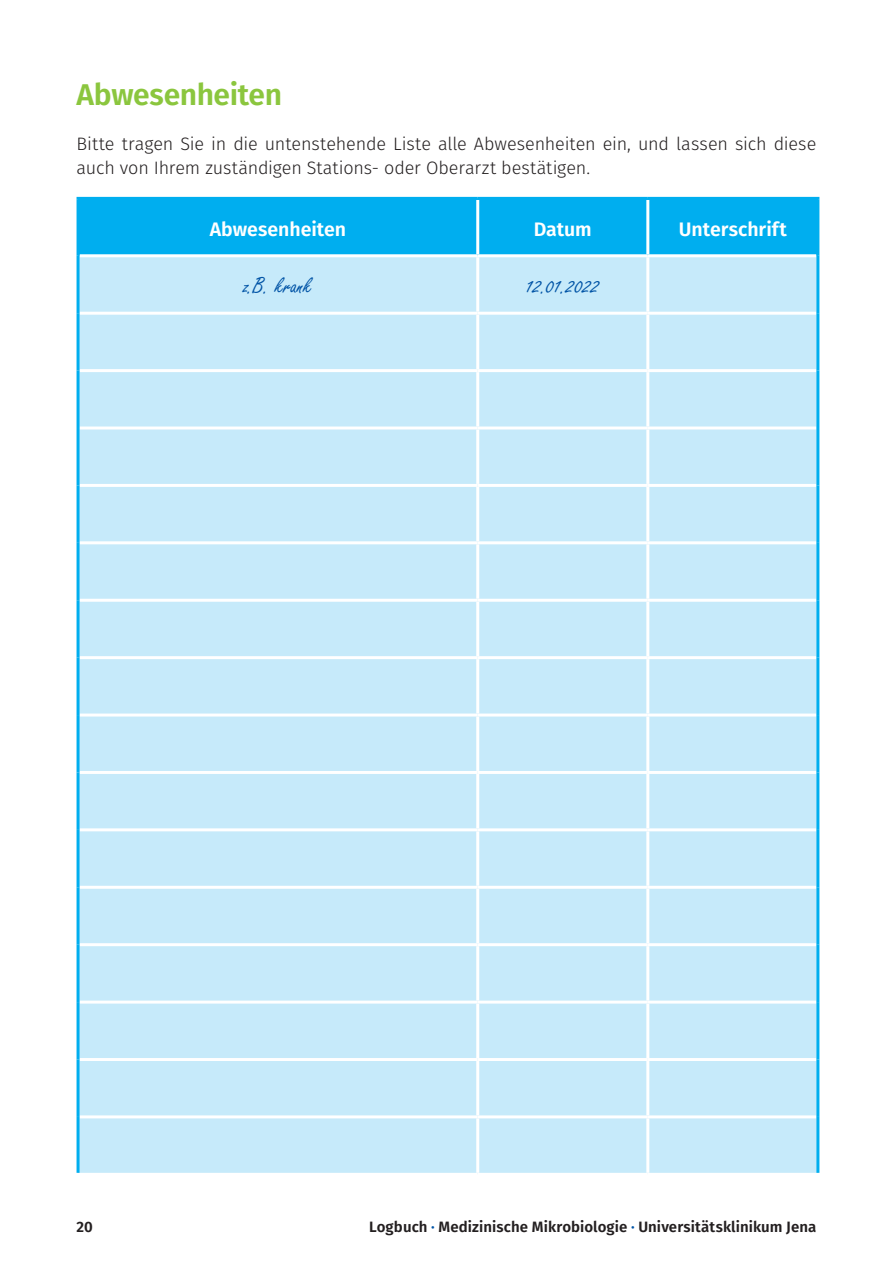
<style>
.page{position:relative;width:893px;height:1263px;background:#fff}
.page>*{position:absolute;margin:0;border:0;box-sizing:border-box;transform-origin:0 0}
.t1{font:600 30px "Fira Sans";letter-spacing:-.015em;color:#8bc63e}
.t2{font:24px "Freestyle Script";letter-spacing:.005em;color:#0154a6}
.t3{font:600 19.5px "Fira Sans";color:#fff}
.t4{font:300 18px/24px "Fira Sans";letter-spacing:-.01em;color:#231f20}
.t5{font:600 15px "Fira Sans";letter-spacing:.005em;color:#231f20}
.s1{color:#0154a6}
</style>
<div class="page">
<div style="left:80px;top:200px;width:736px;height:54px;background:#00aeef"></div>
<div style="left:80px;top:257px;width:736px;height:916px;background:#c6eafa"></div>
<hr style="left:476px;top:200px;width:3px;height:54px;background:#fff">
<hr style="left:646px;top:200px;width:3px;height:54px;background:#fff">
<hr style="left:476px;top:257px;width:3px;height:55px;background:#fff">
<hr style="left:646px;top:257px;width:3px;height:55px;background:#fff">
<hr style="left:80px;top:312px;width:398px;height:3px;background:#fff">
<hr style="left:478px;top:312px;width:170px;height:3px;background:#fff">
<hr style="left:476px;top:315px;width:3px;height:54px;background:#fff">
<hr style="left:648px;top:312px;width:168px;height:3px;background:#fff">
<hr style="left:646px;top:315px;width:3px;height:54px;background:#fff">
<hr style="left:80px;top:369px;width:398px;height:3px;background:#fff">
<hr style="left:478px;top:369px;width:170px;height:3px;background:#fff">
<hr style="left:476px;top:372px;width:3px;height:54px;background:#fff">
<hr style="left:648px;top:369px;width:168px;height:3px;background:#fff">
<hr style="left:646px;top:372px;width:3px;height:54px;background:#fff">
<hr style="left:80px;top:426px;width:398px;height:3px;background:#fff">
<hr style="left:478px;top:426px;width:170px;height:3px;background:#fff">
<hr style="left:476px;top:429px;width:3px;height:55px;background:#fff">
<hr style="left:648px;top:426px;width:168px;height:3px;background:#fff">
<hr style="left:646px;top:429px;width:3px;height:55px;background:#fff">
<hr style="left:80px;top:484px;width:398px;height:3px;background:#fff">
<hr style="left:478px;top:484px;width:170px;height:3px;background:#fff">
<hr style="left:476px;top:487px;width:3px;height:54px;background:#fff">
<hr style="left:648px;top:484px;width:168px;height:3px;background:#fff">
<hr style="left:646px;top:487px;width:3px;height:54px;background:#fff">
<hr style="left:80px;top:541px;width:398px;height:3px;background:#fff">
<hr style="left:478px;top:541px;width:170px;height:3px;background:#fff">
<hr style="left:476px;top:544px;width:3px;height:55px;background:#fff">
<hr style="left:648px;top:541px;width:168px;height:3px;background:#fff">
<hr style="left:646px;top:544px;width:3px;height:55px;background:#fff">
<hr style="left:80px;top:599px;width:398px;height:3px;background:#fff">
<hr style="left:478px;top:599px;width:170px;height:3px;background:#fff">
<hr style="left:476px;top:602px;width:3px;height:54px;background:#fff">
<hr style="left:648px;top:599px;width:168px;height:3px;background:#fff">
<hr style="left:646px;top:602px;width:3px;height:54px;background:#fff">
<hr style="left:80px;top:656px;width:398px;height:3px;background:#fff">
<hr style="left:478px;top:656px;width:170px;height:3px;background:#fff">
<hr style="left:476px;top:659px;width:3px;height:54px;background:#fff">
<hr style="left:648px;top:656px;width:168px;height:3px;background:#fff">
<hr style="left:646px;top:659px;width:3px;height:54px;background:#fff">
<hr style="left:80px;top:713px;width:398px;height:3px;background:#fff">
<hr style="left:478px;top:713px;width:170px;height:3px;background:#fff">
<hr style="left:476px;top:716px;width:3px;height:55px;background:#fff">
<hr style="left:648px;top:713px;width:168px;height:3px;background:#fff">
<hr style="left:646px;top:716px;width:3px;height:55px;background:#fff">
<hr style="left:80px;top:771px;width:398px;height:3px;background:#fff">
<hr style="left:478px;top:771px;width:170px;height:3px;background:#fff">
<hr style="left:476px;top:774px;width:3px;height:54px;background:#fff">
<hr style="left:648px;top:771px;width:168px;height:3px;background:#fff">
<hr style="left:646px;top:774px;width:3px;height:54px;background:#fff">
<hr style="left:80px;top:828px;width:398px;height:3px;background:#fff">
<hr style="left:478px;top:828px;width:170px;height:3px;background:#fff">
<hr style="left:476px;top:831px;width:3px;height:55px;background:#fff">
<hr style="left:648px;top:828px;width:168px;height:3px;background:#fff">
<hr style="left:646px;top:831px;width:3px;height:55px;background:#fff">
<hr style="left:80px;top:886px;width:398px;height:3px;background:#fff">
<hr style="left:478px;top:886px;width:170px;height:3px;background:#fff">
<hr style="left:476px;top:889px;width:3px;height:54px;background:#fff">
<hr style="left:648px;top:886px;width:168px;height:3px;background:#fff">
<hr style="left:646px;top:889px;width:3px;height:54px;background:#fff">
<hr style="left:80px;top:943px;width:398px;height:3px;background:#fff">
<hr style="left:478px;top:943px;width:170px;height:3px;background:#fff">
<hr style="left:476px;top:946px;width:3px;height:54px;background:#fff">
<hr style="left:648px;top:943px;width:168px;height:3px;background:#fff">
<hr style="left:646px;top:946px;width:3px;height:54px;background:#fff">
<hr style="left:80px;top:1000px;width:398px;height:3px;background:#fff">
<hr style="left:478px;top:1000px;width:170px;height:3px;background:#fff">
<hr style="left:476px;top:1003px;width:3px;height:55px;background:#fff">
<hr style="left:648px;top:1000px;width:168px;height:3px;background:#fff">
<hr style="left:646px;top:1003px;width:3px;height:55px;background:#fff">
<hr style="left:80px;top:1058px;width:398px;height:3px;background:#fff">
<hr style="left:478px;top:1058px;width:170px;height:3px;background:#fff">
<hr style="left:476px;top:1061px;width:3px;height:54px;background:#fff">
<hr style="left:648px;top:1058px;width:168px;height:3px;background:#fff">
<hr style="left:646px;top:1061px;width:3px;height:54px;background:#fff">
<hr style="left:80px;top:1115px;width:398px;height:3px;background:#fff">
<hr style="left:478px;top:1115px;width:170px;height:3px;background:#fff">
<hr style="left:476px;top:1118px;width:3px;height:55px;background:#fff">
<hr style="left:648px;top:1115px;width:168px;height:3px;background:#fff">
<hr style="left:646px;top:1118px;width:3px;height:55px;background:#fff">
<hr style="left:77px;top:200px;width:3px;height:56px;background:#00aeef">
<hr style="left:77px;top:197px;width:401px;height:3px;background:#00aeef">
<hr style="left:478px;top:197px;width:170px;height:3px;background:#00aeef">
<hr style="left:648px;top:197px;width:171px;height:3px;background:#00aeef">
<hr style="left:816px;top:200px;width:3px;height:56px;background:#00aeef">
<hr style="left:77px;top:256px;width:3px;height:57px;background:#00aeef">
<hr style="left:77px;top:313px;width:3px;height:58px;background:#00aeef">
<hr style="left:77px;top:371px;width:3px;height:57px;background:#00aeef">
<hr style="left:77px;top:428px;width:3px;height:57px;background:#00aeef">
<hr style="left:77px;top:485px;width:3px;height:58px;background:#00aeef">
<hr style="left:77px;top:543px;width:3px;height:57px;background:#00aeef">
<hr style="left:77px;top:600px;width:3px;height:58px;background:#00aeef">
<hr style="left:77px;top:658px;width:3px;height:57px;background:#00aeef">
<hr style="left:77px;top:715px;width:3px;height:57px;background:#00aeef">
<hr style="left:77px;top:772px;width:3px;height:58px;background:#00aeef">
<hr style="left:77px;top:830px;width:3px;height:57px;background:#00aeef">
<hr style="left:77px;top:887px;width:3px;height:58px;background:#00aeef">
<hr style="left:77px;top:945px;width:3px;height:57px;background:#00aeef">
<hr style="left:77px;top:1002px;width:3px;height:57px;background:#00aeef">
<hr style="left:77px;top:1059px;width:3px;height:58px;background:#00aeef">
<hr style="left:77px;top:1117px;width:3px;height:56px;background:#00aeef">
<hr style="left:816px;top:256px;width:3px;height:57px;background:#00aeef">
<hr style="left:816px;top:313px;width:3px;height:58px;background:#00aeef">
<hr style="left:816px;top:371px;width:3px;height:57px;background:#00aeef">
<hr style="left:816px;top:428px;width:3px;height:57px;background:#00aeef">
<hr style="left:816px;top:485px;width:3px;height:58px;background:#00aeef">
<hr style="left:816px;top:543px;width:3px;height:57px;background:#00aeef">
<hr style="left:816px;top:600px;width:3px;height:58px;background:#00aeef">
<hr style="left:816px;top:658px;width:3px;height:57px;background:#00aeef">
<hr style="left:816px;top:715px;width:3px;height:57px;background:#00aeef">
<hr style="left:816px;top:772px;width:3px;height:58px;background:#00aeef">
<hr style="left:816px;top:830px;width:3px;height:57px;background:#00aeef">
<hr style="left:816px;top:887px;width:3px;height:58px;background:#00aeef">
<hr style="left:816px;top:945px;width:3px;height:57px;background:#00aeef">
<hr style="left:816px;top:1002px;width:3px;height:57px;background:#00aeef">
<hr style="left:816px;top:1059px;width:3px;height:58px;background:#00aeef">
<hr style="left:816px;top:1117px;width:3px;height:56px;background:#00aeef">
<h1 class="t1" style="left:77px;top:69px;width:207px">Abwesenheiten</h1>
<p class="t4" style="left:77px;top:131px;width:741px">Bitte tragen Sie in die untenstehende Liste alle Abwesenheiten ein, und lassen sich diese auch von Ihrem zuständigen Stations- oder Oberarzt bestätigen.</p>
<p class="t3" style="left:210px;top:213px;width:138px">Abwesenheiten</p>
<p class="t3" style="left:534px;top:213px;width:60px">Datum</p>
<p class="t3" style="left:679px;top:213px;width:109px">Unterschrift</p>
<h2 class="t2" style="left:244px;top:272px;width:70px">z.B. krank</h2>
<h2 class="t2" style="left:526px;top:272px;width:75px">12.01.2022</h2>
<p class="t5" style="left:77px;top:1214px;width:18px">20</p>
<p class="t5" style="left:369px;top:1214px;width:449px">Logbuch <span class="s1">·</span> Medizinische Mikrobiologie <span class="s1">·</span> Universitätsklinikum Jena</p>
</div>
